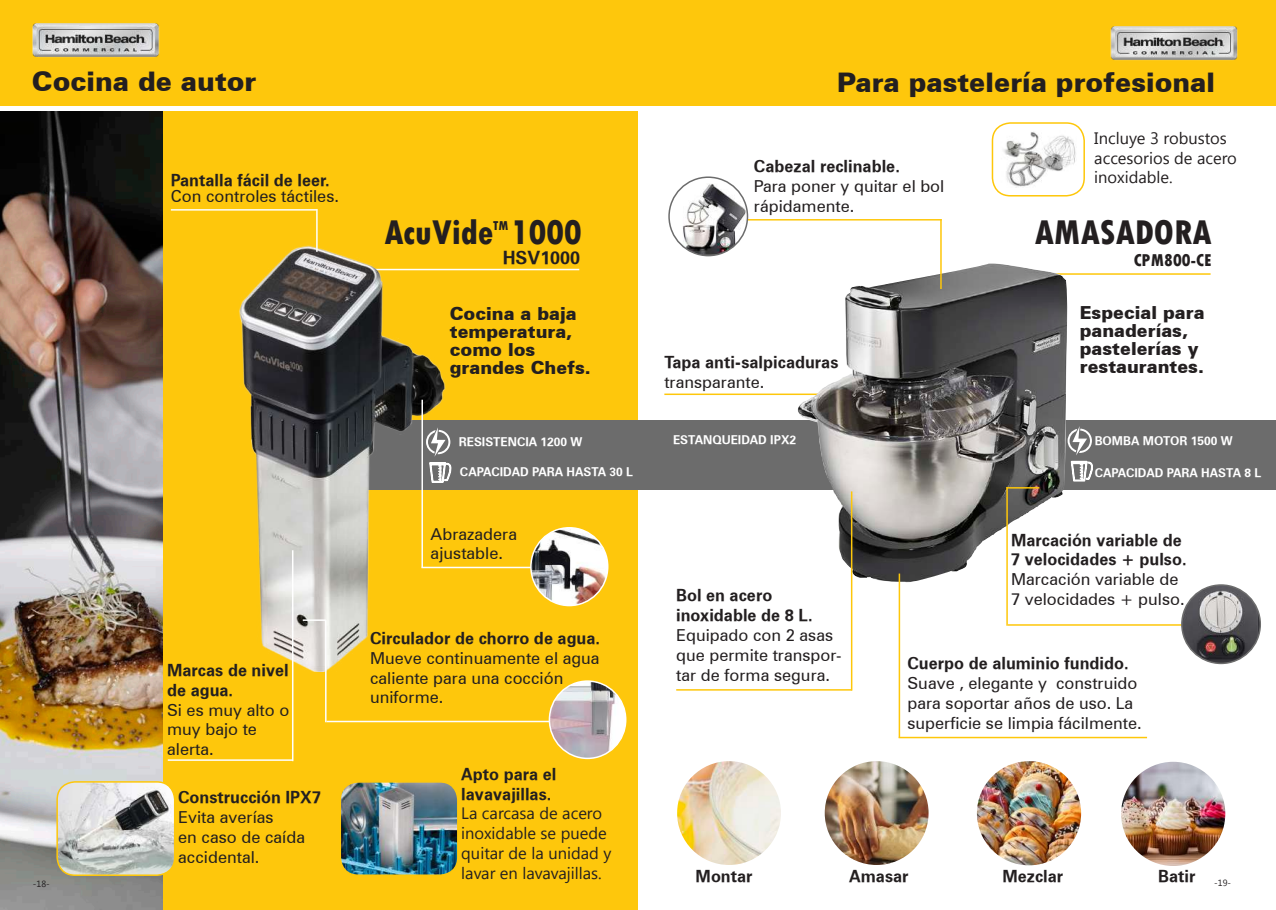
<style>
.page{position:relative;width:1276px;height:910px;background:#fff}
.page>*{position:absolute;margin:0;border:0;box-sizing:border-box;transform-origin:0 0}
.t1{font:800 condensed 36px "Tw Cen";color:#231f20}
.t2{font:900 27px "Zurich BT";color:#231f20}
.t3{font:900 18px/18px "Zurich BT";color:#231f20}
.t4{font:800 condensed 18px "Tw Cen";color:#231f20}
.t5{font:18px "Zurich Bold BT";color:#231f20}
.t6{font:16.5px/19.8px "Zurich BT";color:#231f20}
.t7{font:16.5px/19.8px "Zurich Bold BT";color:#231f20}
.t8{font:16.5px/19.8px "Khmer UI";color:#231f20}
.t9{font:800 condensed 13.5px "Tw Cen";color:#231f20}
.t10{font:12px "Zurich Bold BT";color:#fff}
.t11{font:9px "Khmer UI";color:#231f20}
</style>
<div class="page">
<div style="left:0;top:111px;width:638px;height:799px;background:#fec70c"></div>
<img style="left:0;top:111px;width:162px;height:799px">
<div style="left:350px;top:420px;width:301px;height:70px;background:#6c6c6c"></div>
<hr style="left:354px;top:269px;width:225px;height:1px;background:#fff">
<img style="left:239px;top:246px;width:223px;height:425px">
<hr style="left:421px;top:567px;width:156px;height:1px;background:#fff">
<hr style="left:168px;top:759px;width:125px;height:2px;background:#fff">
<hr style="left:326px;top:721px;width:281px;height:1px;background:#fff">
<hr style="left:303px;top:619px;width:23px;height:2px;background:#fff">
<hr style="left:171px;top:209px;width:146px;height:2px;background:#fff">
<hr style="left:421px;top:400px;width:2px;height:167px;background:#fff">
<hr style="left:292px;top:550px;width:1px;height:211px;background:#fff">
<hr style="left:325px;top:620px;width:1px;height:102px;background:#fff">
<hr style="left:316px;top:209px;width:2px;height:43px;background:#fff">
<div style="left:0;top:0;width:1276px;height:106px;background:#fec70c"></div>
<img style="left:32px;top:23px;width:128px;height:35px">
<img style="left:57px;top:782px;width:115px;height:93px">
<div style="left:56px;top:781px;width:119px;height:95px;border:2px solid #fec70a;border-radius:18px"></div>
<img style="left:342px;top:784px;width:113px;height:89px">
<div style="left:339px;top:781px;width:119px;height:95px;border:2px solid #fec70a;border-radius:18px"></div>
<img style="left:995px;top:131px;width:86px;height:57px">
<div style="left:991px;top:122px;width:94px;height:75px;border:2px solid #fec70a;border-radius:18px"></div>
<img style="left:1110px;top:26px;width:128px;height:35px">
<hr style="left:1013px;top:273px;width:197px;height:2px;background:#fec70a">
<img style="left:531px;top:528px;width:77px;height:78px">
<div style="left:530px;top:527px;width:78px;height:79px;border:2px solid #fff;border-radius:50%"></div>
<img style="left:549px;top:681px;width:77px;height:77px">
<div style="left:549px;top:680px;width:77px;height:79px;border:2px solid #fff;border-radius:50%"></div>
<div style="left:607px;top:421px;width:669px;height:69px;background:#6c6c6c"></div>
<hr style="left:736px;top:219px;width:205px;height:2px;background:#fec70a">
<hr style="left:664px;top:394px;width:170px;height:1px;background:#fec70a">
<hr style="left:676px;top:689px;width:175px;height:2px;background:#fec70a">
<hr style="left:1008px;top:624px;width:176px;height:2px;background:#fec70a">
<hr style="left:898px;top:737px;width:249px;height:1px;background:#fec70a">
<img style="left:794px;top:263px;width:274px;height:322px">
<img style="left:671px;top:183px;width:76px;height:73px">
<div style="left:668px;top:176px;width:80px;height:80px;border:2px solid #6c6c6c;border-radius:50%"></div>
<img style="left:1181px;top:585px;width:79px;height:78px;border-radius:39px">
<div style="left:1181px;top:584px;width:80px;height:80px;border:2px solid #6c6c6c;border-radius:50%"></div>
<img style="left:677px;top:761px;width:104px;height:104px;border-radius:52px">
<img style="left:824px;top:761px;width:104px;height:104px;border-radius:52px">
<img style="left:977px;top:761px;width:104px;height:104px;border-radius:52px">
<img style="left:1121px;top:762px;width:104px;height:104px;border-radius:52px">
<hr style="left:940px;top:219px;width:1px;height:70px;background:#fec70a">
<hr style="left:851px;top:491px;width:1px;height:200px;background:#fec70a">
<hr style="left:898px;top:574px;width:2px;height:164px;background:#fec70a">
<hr style="left:1006px;top:487px;width:2px;height:139px;background:#fec70a">
<svg style="left:426px;top:427px;width:28px;height:79px"></svg>
<svg style="left:1067px;top:426px;width:26px;height:79px"></svg>
<hr style="left:1006px;top:487px;width:33px;height:2px;background:#fec70a">
<h2 class="t2" style="left:32px;top:65px;width:226px">Cocina de autor</h2>
<h2 class="t2" style="left:837px;top:66px;width:379px">Para pastelería profesional</h2>
<p class="t7" style="left:171px;top:170px;width:160px">Pantalla fácil de leer.</p>
<p class="t6" style="left:171px;top:186px;width:170px">Con controles táctiles.</p>
<p class="t7" style="left:167px;top:660px;width:123px">Marcas de nivel de agua.</p>
<p class="t6" style="left:167px;top:700px;width:124px">Si es muy alto o muy bajo te alerta.</p>
<h1 class="t1" style="left:384px;top:211px;width:199px">AcuVide 1000</h1>
<p class="t9" style="left:493px;top:218px;width:17px">TM</p>
<p class="t5" style="left:503px;top:247px;width:79px">HSV1000</p>
<p class="t7" style="left:754px;top:156px;width:147px">Cabezal reclinable.</p>
<p class="t6" style="left:754px;top:176px;width:192px">Para poner y quitar el bol rápidamente.</p>
<p class="t8" style="left:1094px;top:128px;width:144px">Incluye 3 robustos accesorios de acero inoxidable.</p>
<h1 class="t1" style="left:1035px;top:211px;width:178px">AMASADORA</h1>
<p class="t4" style="left:1133px;top:249px;width:79px">CPM800-CE</p>
<p class="t3" style="left:450px;top:305px;width:142px">Cocina a baja temperatura, como los grandes Chefs.</p>
<p class="t3" style="left:1079px;top:303px;width:126px">Especial para panaderías, pastelerías y restaurantes.</p>
<p class="t7" style="left:664px;top:352px;width:176px">Tapa anti-salpicaduras</p>
<p class="t6" style="left:664px;top:372px;width:102px">transparante.</p>
<p class="t10" style="left:459px;top:435px;width:125px">RESISTENCIA 1200 W</p>
<p class="t10" style="left:460px;top:465px;width:174px">CAPACIDAD PARA HASTA 30 L</p>
<p class="t6" style="left:430px;top:524px;width:88px">Abrazadera ajustable.</p>
<p class="t7" style="left:370px;top:628px;width:231px">Circulador de chorro de agua.</p>
<p class="t6" style="left:370px;top:648px;width:231px">Mueve continuamente el agua caliente para una cocción uniforme.</p>
<p class="t10" style="left:673px;top:433px;width:125px">ESTANQUEIDAD IPX2</p>
<p class="t7" style="left:676px;top:585px;width:138px">Bol en acero inoxidable de 8 L.</p>
<p class="t6" style="left:676px;top:625px;width:167px">Equipado con 2 asas que permite transpor&shy;tar de forma segura.</p>
<p class="t10" style="left:1094px;top:433px;width:139px">BOMBA MOTOR 1500 W</p>
<p class="t10" style="left:1094px;top:465px;width:168px">CAPACIDAD PARA HASTA 8 L</p>
<p class="t7" style="left:1011px;top:530px;width:177px">Marcación variable de<br>7 velocidades + pulso.</p>
<p class="t6" style="left:1011px;top:569px;width:175px">Marcación variable de<br>7 velocidades + pulso.</p>
<p class="t7" style="left:907px;top:653px;width:223px">Cuerpo de aluminio fundido.</p>
<p class="t6" style="left:907px;top:673px;width:236px">Suave , elegante y construido para soportar años de uso. La superficie se limpia fácilmente.</p>
<p class="t7" style="left:461px;top:764px;width:97px">Apto para el lavavajillas.</p>
<p class="t8" style="left:461px;top:804px;width:152px">La carcasa de acero inoxidable se puede quitar de la unidad y lavar en lavavajillas.</p>
<p class="t7" style="left:178px;top:787px;width:144px">Construcción IPX7</p>
<p class="t6" style="left:178px;top:807px;width:128px">Evita averías<br>en caso de caída accidental.</p>
<p class="t7" style="left:695px;top:866px;width:58px">Montar</p>
<p class="t7" style="left:849px;top:866px;width:61px">Amasar</p>
<p class="t7" style="left:1002px;top:866px;width:62px">Mezclar</p>
<p class="t7" style="left:1158px;top:866px;width:39px">Batir</p>
<p class="t11" style="left:33px;top:878px;width:18px">-18-</p>
<p class="t11" style="left:1214px;top:877px;width:18px">-19-</p>
</div>
